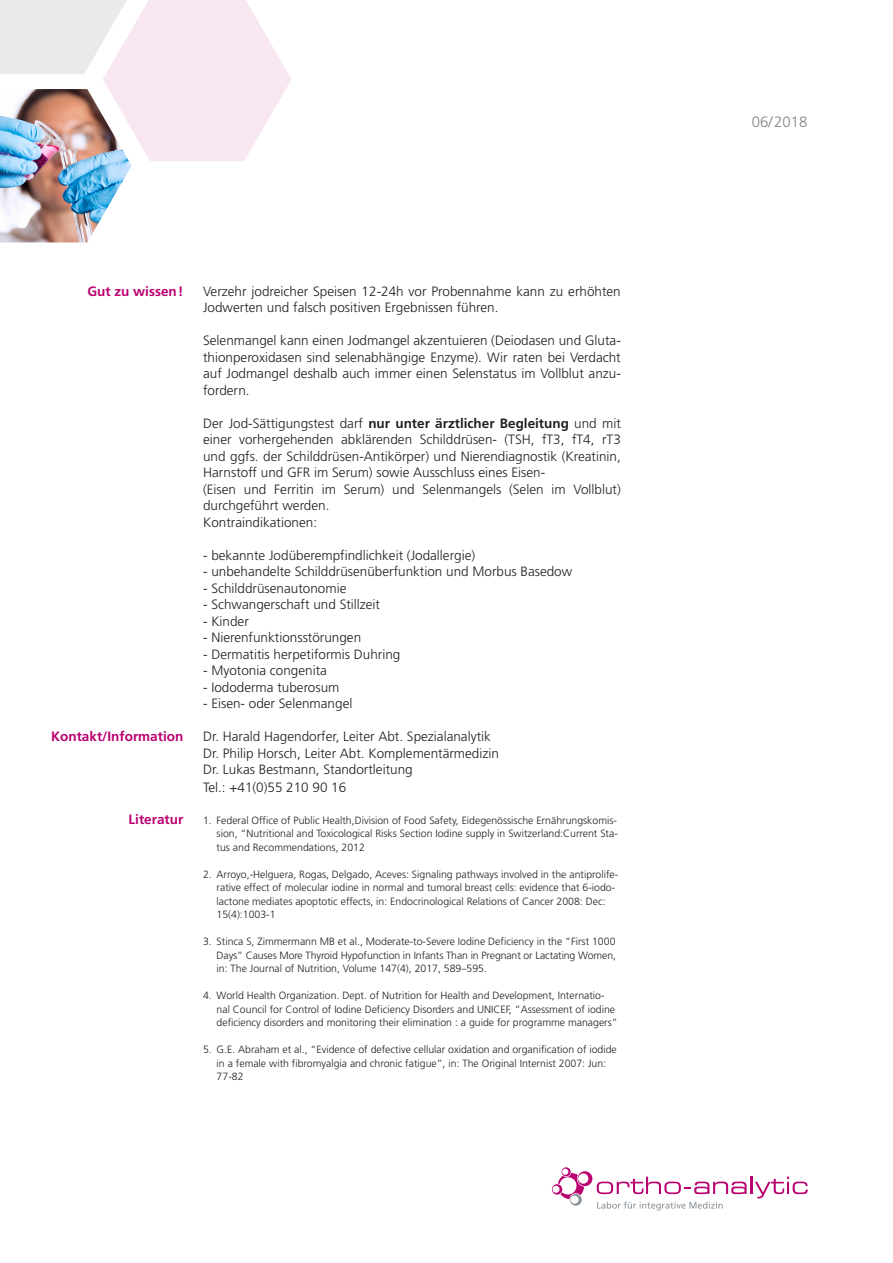
<style>
.page{position:relative;width:893px;height:1263px;background:#fff}
.page>*{position:absolute;margin:0;border:0;box-sizing:border-box;transform-origin:0 0}
.t1{font:300 15px "Frutiger LT Std";color:#808285}
.t2{font:300 13.5px/16.5px "Frutiger LT Std";color:#231f20}
.t3{font:700 13.5px "Frutiger LT Std";color:#ba0170}
.t4{font:300 10.5px/13.5px "Frutiger LT Std";color:#231f20}
.s1{font-weight:700}
</style>
<div class="page">
<svg style="left:552px;top:1167px;width:256px;height:43px"></svg>
<svg style="left:0;top:0;width:291px;height:161px"></svg>
<img style="left:0;top:89px;width:132px;height:153px">
<p class="t3" style="left:88px;top:283px;width:97px">Gut zu wissen!</p>
<p class="t3" style="left:51px;top:729px;width:134px">Kontakt/Information</p>
<p class="t3" style="left:128px;top:811px;width:56px">Literatur</p>
<p class="t2" style="left:203px;top:283px;width:419px">Verzehr jodreicher Speisen 12-24h vor Probennahme kann zu erhöhten<br>Jodwerten und falsch positiven Ergebnissen führen.</p>
<p class="t2" style="left:203px;top:332px;width:419px;text-align:justify">Selenmangel kann einen Jodmangel akzentuieren (Deiodasen und Gluta&shy;thionperoxidasen sind selenabhängige Enzyme). Wir raten bei Verdacht auf Jodmangel deshalb auch immer einen Selenstatus im Vollblut anzu&shy;fordern.</p>
<p class="t2" style="left:203px;top:415px;width:419px">Der Jod-Sättigungstest darf <span class="s1">nur unter ärztlicher Begleitung</span> und mit einer vorhergehenden abklärenden Schilddrüsen- (TSH, fT3, fT4, rT3 und ggfs. der Schilddrüsen-Antikörper) und Nierendiagnostik (Kreatinin, Harnstoff und GFR im Serum) sowie Ausschluss eines Eisen-<br>(Eisen und Ferritin im Serum) und Selenmangels (Selen im Vollblut) durchgeführt werden.<br>Kontraindikationen:</p>
<p class="t2" style="left:203px;top:547px;width:274px">- bekannte Jodüberempfindlichkeit (Jodallergie)</p>
<p class="t2" style="left:203px;top:563px;width:371px">- unbehandelte Schilddrüsenüberfunktion und Morbus Basedow</p>
<p class="t2" style="left:203px;top:580px;width:145px">- Schilddrüsenautonomie</p>
<p class="t2" style="left:203px;top:596px;width:178px">- Schwangerschaft und Stillzeit</p>
<p class="t2" style="left:203px;top:613px;width:47px">- Kinder</p>
<p class="t2" style="left:203px;top:629px;width:160px">- Nierenfunktionsstörungen</p>
<p class="t2" style="left:203px;top:646px;width:199px">- Dermatitis herpetiformis Duhring</p>
<p class="t2" style="left:203px;top:662px;width:125px">- Myotonia congenita</p>
<p class="t2" style="left:203px;top:679px;width:138px">- Iododerma tuberosum</p>
<p class="t2" style="left:203px;top:695px;width:151px">- Eisen- oder Selenmangel</p>
<p class="t2" style="left:203px;top:728px;width:297px">Dr. Harald Hagendorfer, Leiter Abt. Spezialanalytik<br>Dr. Philip Horsch, Leiter Abt. Komplementärmedizin<br>Dr. Lukas Bestmann, Standortleitung</p>
<p class="t2" style="left:203px;top:779px;width:145px">Tel.: +41(0)55 210 90 16</p>
<p class="t4" style="left:217px;top:813px;width:403px;text-align:justify;text-indent:-14px">1. Federal Office of Public Health,Division of Food Safety, Eidegenössische Ernährungskomis&shy;sion, “Nutritional and Toxicological Risks Section Iodine supply in Switzerland:Current Sta&shy;tus and Recommendations, 2012</p>
<p class="t4" style="left:217px;top:867px;width:403px;text-indent:-14px">2. Arroyo,-Helguera, Rogas, Delgado, Aceves: Signaling pathways involved in the antiprolife&shy;rative effect of molecular iodine in normal and tumoral breast cells: evidence that 6-iodo&shy;lactone mediates apoptotic effects, in: Endocrinological Relations of Cancer 2008: Dec:<br>15(4):1003-1</p>
<p class="t4" style="left:217px;top:935px;width:401px;text-align:justify;text-indent:-14px">3. Stinca S, Zimmermann MB et al., Moderate-to-Severe Iodine Deficiency in the “First 1000<br>Days” Causes More Thyroid Hypofunction in Infants Than in Pregnant or Lactating Women, in: The Journal of Nutrition, Volume 147(4), 2017, 589–595.</p>
<p class="t4" style="left:217px;top:989px;width:403px;text-indent:-14px">4. World Health Organization. Dept. of Nutrition for Health and Development, Internatio&shy;nal Council for Control of Iodine Deficiency Disorders and UNICEF, “Assessment of iodine deficiency disorders and monitoring their elimination : a guide for programme managers”</p>
<p class="t4" style="left:217px;top:1043px;width:402px;text-indent:-14px">5. G.E. Abraham et al., “Evidence of defective cellular oxidation and organification of iodide in a female with fibromyalgia and chronic fatigue”, in: The Original Internist 2007: Jun:<br>77-82</p>
<h1 class="t1" style="left:752px;top:114px;width:57px">06/2018</h1>
</div>
